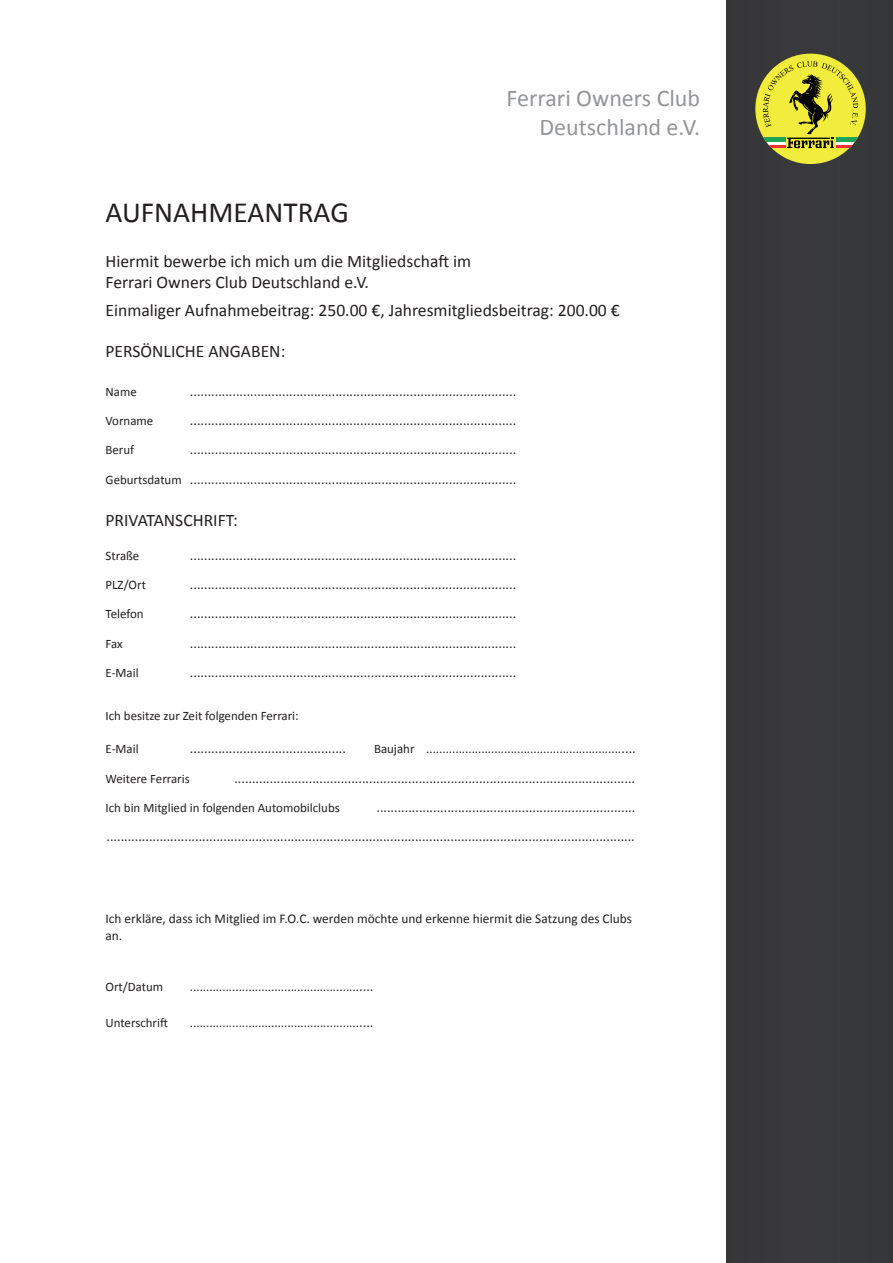
<style>
.page{position:relative;width:893px;height:1263px;background:#fff}
.page>*{position:absolute;margin:0;border:0;box-sizing:border-box;transform-origin:0 0}
.t1{font:29.25px "Calibri";color:#231f20}
.t2{font:24px/28.8px "Calibri";color:#939598;text-align:right}
.t3{font:17.55px/21.1px "Calibri";color:#231f20}
.t4{font:14.1px/29.2px "Calibri";color:#231f20;text-align:right}
.t5{font:13.35px/16.4px "Calibri";color:#231f20}
.t6{font:12.9px "Calibri";color:#231f20}
.s1{font-size:12.9px}
.s2{font-size:14.1px}
</style>
<div class="page">
<div style="left:726px;top:0;width:167px;height:1263px;background:#37383a"></div>
<div style="left:755px;top:54px;width:111px;height:110px;background:#f2ec3c;border-radius:50%"></div>
<svg style="left:763px;top:61px;width:95px;height:87px"></svg>
<h2 class="t2" style="left:507px;top:84px;width:195px">Ferrari Owners Club<br>Deutschland e.V.</h2>
<h1 class="t1" style="left:106px;top:194px;width:245px">AUFNAHMEANTRAG</h1>
<p class="t3" style="left:106px;top:250px;width:367px">Hiermit bewerbe ich mich um die Mitgliedschaft im<br>Ferrari Owners Club Deutschland e.V.</p>
<p class="t3" style="left:106px;top:299px;width:516px">Einmaliger Aufnahmebeitrag: 250.00 €, Jahresmitgliedsbeitrag: 200.00 €</p>
<p class="t3" style="left:106px;top:341px;width:181px">PERSÖNLICHE ANGABEN:</p>
<p class="t6" style="left:106px;top:383px;width:33px">Name</p>
<p class="t4" style="left:190px;top:376px;width:328px">............................................................................................</p>
<p class="t6" style="left:106px;top:412px;width:49px">Vorname</p>
<p class="t4" style="left:190px;top:406px;width:328px">............................................................................................</p>
<p class="t6" style="left:106px;top:442px;width:30px">Beruf</p>
<p class="t4" style="left:106px;top:435px;width:412px">............................................................................................<br><span class="s1">Geburtsdatum</span> ............................................................................................</p>
<p class="t3" style="left:106px;top:509px;width:134px">PRIVATANSCHRIFT:</p>
<p class="t6" style="left:106px;top:547px;width:35px">Straße</p>
<p class="t4" style="left:190px;top:540px;width:328px">............................................................................................</p>
<p class="t6" style="left:106px;top:577px;width:42px">PLZ/Ort</p>
<p class="t4" style="left:190px;top:570px;width:328px">............................................................................................</p>
<p class="t6" style="left:106px;top:606px;width:40px">Telefon</p>
<p class="t4" style="left:190px;top:599px;width:328px">............................................................................................</p>
<p class="t6" style="left:106px;top:635px;width:19px">Fax</p>
<p class="t4" style="left:190px;top:628px;width:328px">............................................................................................</p>
<p class="t6" style="left:106px;top:665px;width:35px">E-Mail</p>
<p class="t4" style="left:190px;top:658px;width:328px">............................................................................................</p>
<p class="t6" style="left:106px;top:708px;width:195px">Ich besitze zur Zeit folgenden Ferrari:</p>
<p class="t6" style="left:106px;top:741px;width:35px">E-Mail</p>
<p class="t4" style="left:190px;top:734px;width:158px">............................................</p>
<p class="t6" style="left:374px;top:741px;width:263px">Baujahr ............................................................<span class="s2">....</span></p>
<p class="t6" style="left:106px;top:770px;width:86px">Weitere Ferraris</p>
<p class="t4" style="left:234px;top:763px;width:402px">.................................................................................................................</p>
<p class="t6" style="left:106px;top:799px;width:236px">Ich bin Mitglied in folgenden Automobilclubs</p>
<p class="t4" style="left:106px;top:793px;width:530px">......................................................................... .....................................................................................................................................................</p>
<p class="t5" style="left:106px;top:911px;width:528px">Ich erkläre, dass ich Mitglied im F.O.C. werden möchte und erkenne hiermit die Satzung des Clubs an.</p>
<p class="t6" style="left:106px;top:979px;width:59px">Ort/Datum</p>
<p class="t6" style="left:190px;top:979px;width:185px">....................................................<span class="s2">....</span></p>
<p class="t6" style="left:106px;top:1014px;width:64px">Unterschrift</p>
<p class="t6" style="left:190px;top:1014px;width:185px">....................................................<span class="s2">....</span></p>
</div>
